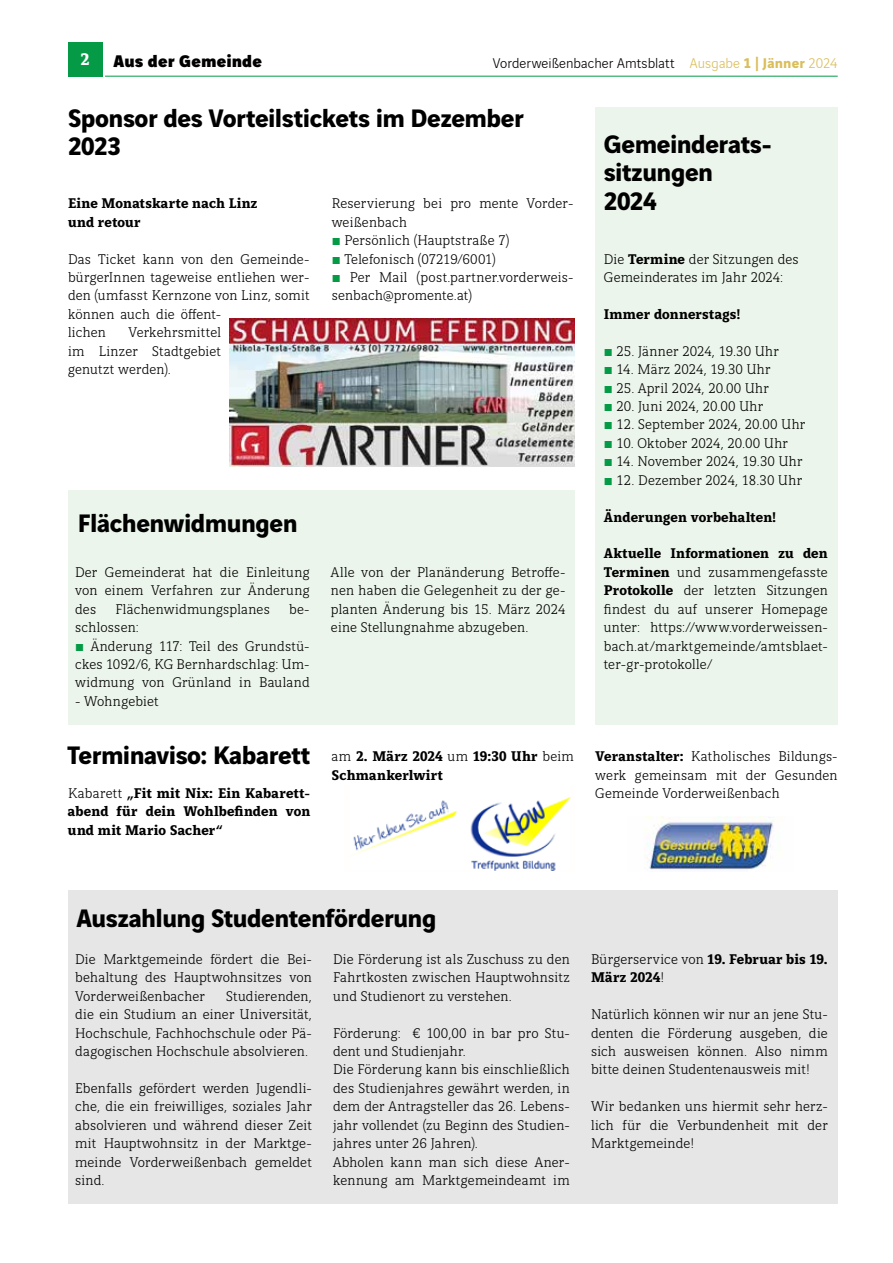
<style>
.page{position:relative;width:893px;height:1263px;background:#fff}
.page>*{position:absolute;margin:0;border:0;box-sizing:border-box;transform-origin:0 0}
.t1{font:700 27px/28.5px "Vinci Sans";letter-spacing:-.02em;color:#000}
.t2{font:900 18px "Vinci Sans";letter-spacing:.005em;color:#000}
.t3{font:700 18px "Vinci Serif";color:#fff}
.t4{font:300 15px/18.5px "Vinci Serif";letter-spacing:.01em;color:#000;text-align:justify}
.t5{font:700 15px/18.5px "Vinci Serif";letter-spacing:.01em;color:#000}
.t6{font:300 15px "Vinci Sans";letter-spacing:.005em;color:#000}
.s1{color:#dabe5b}
.s2{font-weight:700;color:#dabe5b}
.s3{color:#049a46}
.s4{font-weight:700}
.s5{font-weight:300}
</style>
<div class="page">
<img style="left:645px;top:816px;width:129px;height:54px">
<img style="left:353px;top:797px;width:218px;height:74px">
<div style="left:68px;top:43px;width:34px;height:34px;background:#049a46"></div>
<hr style="left:105px;top:76px;width:733px;height:1px;background:#049a46">
<div style="left:68px;top:890px;width:770px;height:313px;background:#e6e6e6"></div>
<img style="left:230px;top:318px;width:344px;height:148px">
<div style="left:595px;top:107px;width:243px;height:617px;background:#ecf5eb"></div>
<div style="left:68px;top:490px;width:506px;height:234px;background:#ecf5eb"></div>
<p class="t3" style="left:81px;top:46px;width:10px">2</p>
<p class="t2" style="left:114px;top:46px;width:150px">Aus der Gemeinde</p>
<p class="t6" style="left:493px;top:52px;width:346px">Vorderweißenbacher Amtsblatt <span class="s1">Ausgabe</span> <span class="s2">1 | Jänner</span> <span class="s1">2024</span></p>
<h1 class="t1" style="left:68px;top:101px;width:457px">Sponsor des Vorteilstickets im Dezember<br>2023</h1>
<p class="t5" style="left:68px;top:193px;width:191px">Eine Monatskarte nach Linz und retour</p>
<p class="t4" style="left:68px;top:248px;width:243px;text-align:left">Das Ticket kann von den Gemeinde&shy;bürgerInnen tageweise entliehen wer&shy;den (umfasst Kernzone von Linz, somit können auch die öffent-<br>lichen</p>
<p class="t4" style="left:68px;top:322px;width:155px;text-indent:61px">Verkehrsmittel im Linzer Stadtgebiet genutzt werden).</p>
<p class="t4" style="left:332px;top:193px;width:243px;text-align:left">Reservierung bei pro mente Vorder&shy;weißenbach<br><span class="s3">b</span> Persönlich (Hauptstraße 7)<br><span class="s3">b</span> Telefonisch (07219/6001)<br><span class="s3">b</span> Per Mail (post.partner.vorderweis&shy;senbach@promente.at)</p>
<h1 class="t1" style="left:78px;top:506px;width:221px">Flächenwidmungen</h1>
<p class="t4" style="left:75px;top:562px;width:236px">Der Gemeinderat hat die Einleitung von einem Verfahren zur Änderung des</p>
<p class="t4" style="left:115px;top:599px;width:156px">Flächenwidmungsplanes</p>
<p class="t4" style="left:289px;top:599px;width:22px">be-</p>
<p class="t4" style="left:75px;top:617px;width:236px;text-align:left">schlossen:<br><span class="s3">b</span> Änderung 117: Teil des Grundstü&shy;ckes 1092/6, KG Bernhardschlag: Um&shy;widmung von Grünland in Bauland</p>
<p class="t4" style="left:75px;top:691px;width:85px">- Wohngebiet</p>
<p class="t4" style="left:331px;top:562px;width:236px">Alle von der Planänderung Betroffe&shy;nen haben die Gelegenheit zu der ge&shy;planten Änderung bis 15. März 2024 eine Stellungnahme abzugeben.</p>
<h1 class="t1" style="left:604px;top:127px;width:170px">Gemeinderats&shy;sitzungen<br>2024</h1>
<p class="t4" style="left:604px;top:248px;width:197px">Die <span class="s4">Termine</span> der Sitzungen des<br>Gemeinderates im Jahr 2024:</p>
<p class="t5" style="left:604px;top:304px;width:138px">Immer donnerstags!</p>
<p class="t4" style="left:604px;top:341px;width:203px;text-align:left"><span class="s3">b</span> 25. Jänner 2024, 19.30 Uhr<br><span class="s3">b</span> 14. März 2024, 19.30 Uhr<br><span class="s3">b</span> 25. April 2024, 20.00 Uhr<br><span class="s3">b</span> 20. Juni 2024, 20.00 Uhr<br><span class="s3">b</span> 12. September 2024, 20.00 Uhr <span class="s3">b</span> 10. Oktober 2024, 20.00 Uhr<br><span class="s3">b</span> 14. November 2024, 19.30 Uhr <span class="s3">b</span> 12. Dezember 2024, 18.30 Uhr</p>
<p class="t5" style="left:604px;top:506px;width:174px">Änderungen vorbehalten!</p>
<p class="t4" style="left:604px;top:543px;width:225px"><span class="s4">Aktuelle Informationen zu den Terminen</span> und zusammengefasste <span class="s4">Protokolle</span> der letzten Sitzungen findest du auf unserer Homepage unter: https://www.vorderweissen&shy;bach.at/marktgemeinde/amtsblaet&shy;ter-gr-protokolle/</p>
<h1 class="t1" style="left:67px;top:738px;width:245px">Terminaviso: Kabarett</h1>
<p class="t5" style="left:68px;top:783px;width:244px;text-align:justify"><span class="s5">Kabarett</span> „Fit mit Nix: Ein Kabarett&shy;abend für dein Wohlbefinden von und mit Mario Sacher“</p>
<p class="t5" style="left:332px;top:746px;width:244px"><span class="s5">am</span> 2. März 2024 <span class="s5">um</span> 19:30 Uhr <span class="s5">beim<br></span>Schmankerlwirt</p>
<p class="t4" style="left:595px;top:746px;width:244px"><span class="s4">Veranstalter:</span> Katholisches Bildungs&shy;werk gemeinsam mit der Gesunden Gemeinde Vorderweißenbach</p>
<h1 class="t1" style="left:77px;top:901px;width:361px">Auszahlung Studentenförderung</h1>
<p class="t4" style="left:75px;top:949px;width:238px">Die Marktgemeinde fördert die Bei&shy;behaltung des Hauptwohnsitzes von Vorderweißenbacher</p>
<p class="t4" style="left:333px;top:949px;width:238px">Die Förderung ist als Zuschuss zu den Fahrtkosten zwischen Hauptwohnsitz und Studienort zu verstehen.</p>
<p class="t4" style="left:333px;top:1022px;width:238px;text-align:left">Förderung: € 100,00 in bar pro Stu&shy;dent und Studienjahr.<br>Die Förderung kann bis einschließlich des Studienjahres gewährt werden, in dem der Antragsteller das 26. Lebens&shy;jahr vollendet (zu Beginn des Studien&shy;jahres unter 26 Jahren).<br>Abholen kann man sich diese Aner&shy;kennung am Marktgemeindeamt im</p>
<p class="t4" style="left:75px;top:986px;width:238px;text-indent:151px">Studierenden, die ein Studium an einer Universität, Hochschule, Fachhochschule oder Pä&shy;dagogischen Hochschule absolvieren.</p>
<p class="t4" style="left:75px;top:1078px;width:238px">Ebenfalls gefördert werden Jugendli&shy;che, die ein freiwilliges, soziales Jahr absolvieren und während dieser Zeit mit Hauptwohnsitz in der Marktge&shy;meinde Vorderweißenbach gemeldet sind.</p>
<p class="t5" style="left:591px;top:949px;width:238px"><span class="s5">Bürgerservice von</span> 19. Februar bis 19.<br>März 2024<span class="s5">!</span></p>
<p class="t4" style="left:591px;top:1004px;width:238px">Natürlich können wir nur an jene Stu&shy;denten die Förderung ausgeben, die sich ausweisen können. Also nimm bitte deinen Studentenausweis mit!</p>
<p class="t4" style="left:591px;top:1096px;width:238px">Wir bedanken uns hiermit sehr herz&shy;lich für die Verbundenheit mit der Marktgemeinde!</p>
</div>
